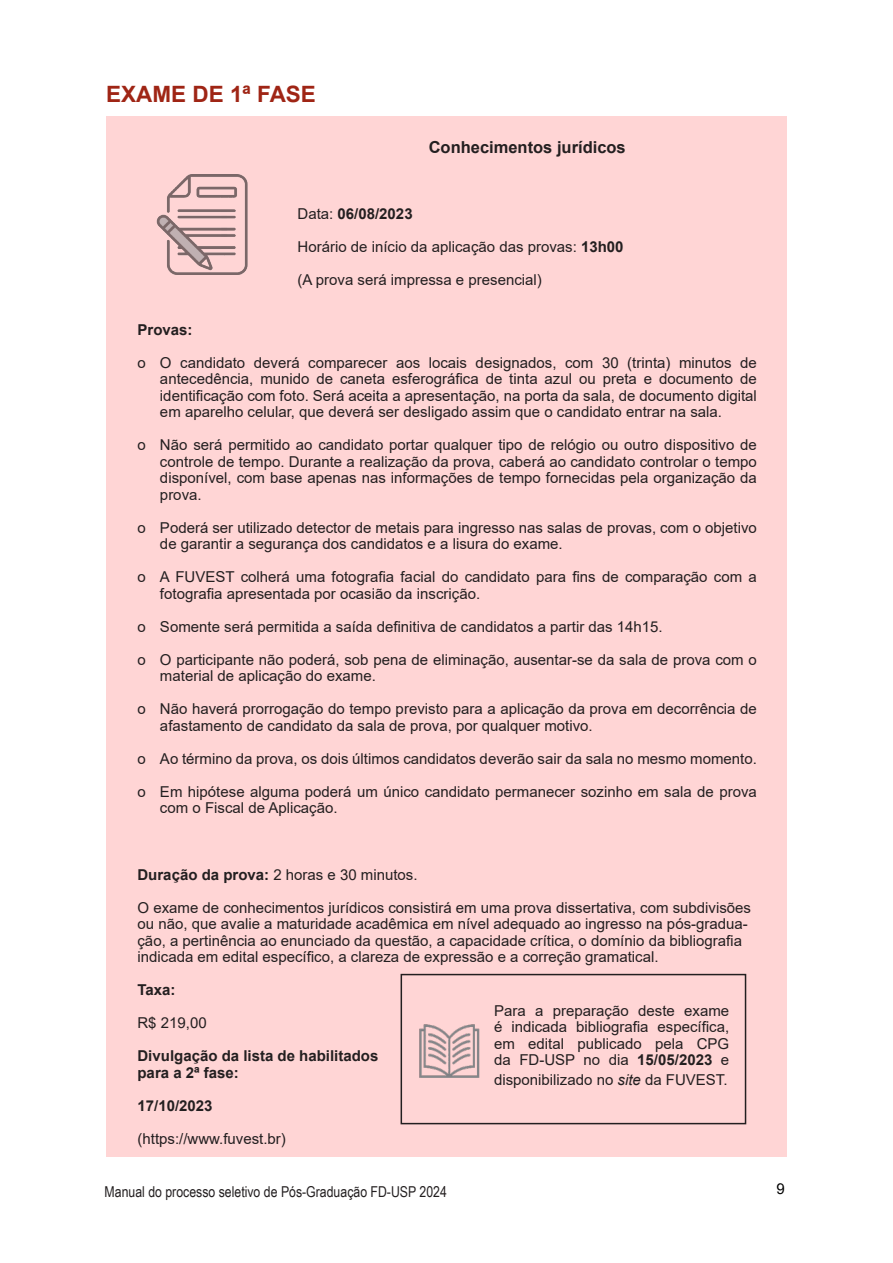
<style>
.page{position:relative;width:893px;height:1263px;background:#fff}
.page>*{position:absolute;margin:0;border:0;box-sizing:border-box;transform-origin:0 0}
.t1{font:700 22.5px "Arial";color:#9f2515}
.t2{font:700 16.5px "Arial";color:#231f20}
.t3{font:15px/16.5px "Arial";color:#231f20}
.t4{font:700 15px "Arial";color:#231f20}
.t5{font:15px "Arial Narrow";color:#231f20}
.t6{font:15px "Arial";color:#000}
.s1{font-weight:400}
.s2{font-weight:700}
.s3{font-style:italic}
</style>
<div class="page">
<div style="left:106px;top:116px;width:681px;height:1041px;background:#ffd5d5"></div>
<div style="left:401px;top:974px;width:345px;height:150px;border:2px solid #231f20"></div>
<img style="left:419px;top:1024px;width:60px;height:54px">
<img style="left:156px;top:174px;width:92px;height:101px">
<p class="t1" style="left:106px;top:78px;width:211px">EXAME DE 1ª FASE</p>
<p class="t2" style="left:429px;top:136px;width:199px">Conhecimentos jurídicos</p>
<p class="t4" style="left:298px;top:204px;width:117px"><span class="s1">Data:</span> 06/08/2023</p>
<p class="t3" style="left:298px;top:239px;width:328px">Horário de início da aplicação das provas: <span class="s2">13h00</span></p>
<p class="t3" style="left:298px;top:272px;width:246px">(A prova será impressa e presencial)</p>
<p class="t4" style="left:137px;top:319px;width:57px">Provas:</p>
<p class="t3" style="left:160px;top:354px;width:598px;text-align:justify;text-indent:-22px">o O candidato deverá comparecer aos locais designados, com 30 (trinta) minutos de antecedência, munido de caneta esferográfica de tinta azul ou preta e documento de identificação com foto. Será aceita a apresentação, na porta da sala, de documento digital em aparelho celular, que deverá ser desligado assim que o candidato entrar na sala.</p>
<p class="t3" style="left:160px;top:437px;width:598px;text-align:justify;text-indent:-22px">o Não será permitido ao candidato portar qualquer tipo de relógio ou outro dispositivo de controle de tempo. Durante a realização da prova, caberá ao candidato controlar o tempo disponível, com base apenas nas informações de tempo fornecidas pela organização da prova.</p>
<p class="t3" style="left:160px;top:519px;width:598px;text-indent:-22px">o Poderá ser utilizado detector de metais para ingresso nas salas de provas, com o objetivo de garantir a segurança dos candidatos e a lisura do exame.</p>
<p class="t3" style="left:160px;top:569px;width:598px;text-indent:-22px">o A FUVEST colherá uma fotografia facial do candidato para fins de comparação com a fotografia apresentada por ocasião da inscrição.</p>
<p class="t3" style="left:137px;top:618px;width:527px">o Somente será permitida a saída definitiva de candidatos a partir das 14h15.</p>
<p class="t3" style="left:160px;top:651px;width:598px;text-indent:-22px">o O participante não poderá, sob pena de eliminação, ausentar-se da sala de prova com o material de aplicação do exame.</p>
<p class="t3" style="left:160px;top:701px;width:598px;text-indent:-22px">o Não haverá prorrogação do tempo previsto para a aplicação da prova em decorrência de afastamento de candidato da sala de prova, por qualquer motivo.</p>
<p class="t3" style="left:137px;top:750px;width:621px">o Ao término da prova, os dois últimos candidatos deverão sair da sala no mesmo momento.</p>
<p class="t3" style="left:160px;top:783px;width:598px;text-indent:-22px">o Em hipótese alguma poderá um único candidato permanecer sozinho em sala de prova com o Fiscal de Aplicação.</p>
<p class="t3" style="left:137px;top:866px;width:282px"><span class="s2">Duração da prova:</span> 2 horas e 30 minutos.</p>
<p class="t3" style="left:137px;top:899px;width:615px">O exame de conhecimentos jurídicos consistirá em uma prova dissertativa, com subdivisões ou não, que avalie a maturidade acadêmica em nível adequado ao ingresso na pós-gradua&shy;ção, a pertinência ao enunciado da questão, a capacidade crítica, o domínio da bibliografia indicada em edital específico, a clareza de expressão e a correção gramatical.</p>
<p class="t4" style="left:137px;top:979px;width:40px">Taxa:</p>
<p class="t3" style="left:137px;top:1014px;width:71px">R$ 219,00</p>
<p class="t4" style="left:137px;top:1045px;width:242px">Divulgação da lista de habilitados</p>
<p class="t4" style="left:137px;top:1062px;width:103px">para a 2ª fase:</p>
<p class="t4" style="left:137px;top:1095px;width:77px">17/10/2023</p>
<p class="t3" style="left:137px;top:1130px;width:150px">(https://www.fuvest.br)</p>
<p class="t3" style="left:494px;top:1002px;width:237px;text-align:justify">Para a preparação deste exame é indicada bibliografia específica, em edital publicado pela CPG da FD-USP no dia <span class="s2">15/05/2023</span> e</p>
<p class="t3" style="left:494px;top:1071px;width:235px">disponibilizado no <span class="s3">site</span> da FUVEST.</p>
<p class="t5" style="left:105px;top:1181px;width:344px">Manual do processo seletivo de Pós-Graduação FD-USP 2024</p>
<p class="t6" style="left:776px;top:1178px;width:10px">9</p>
</div>
